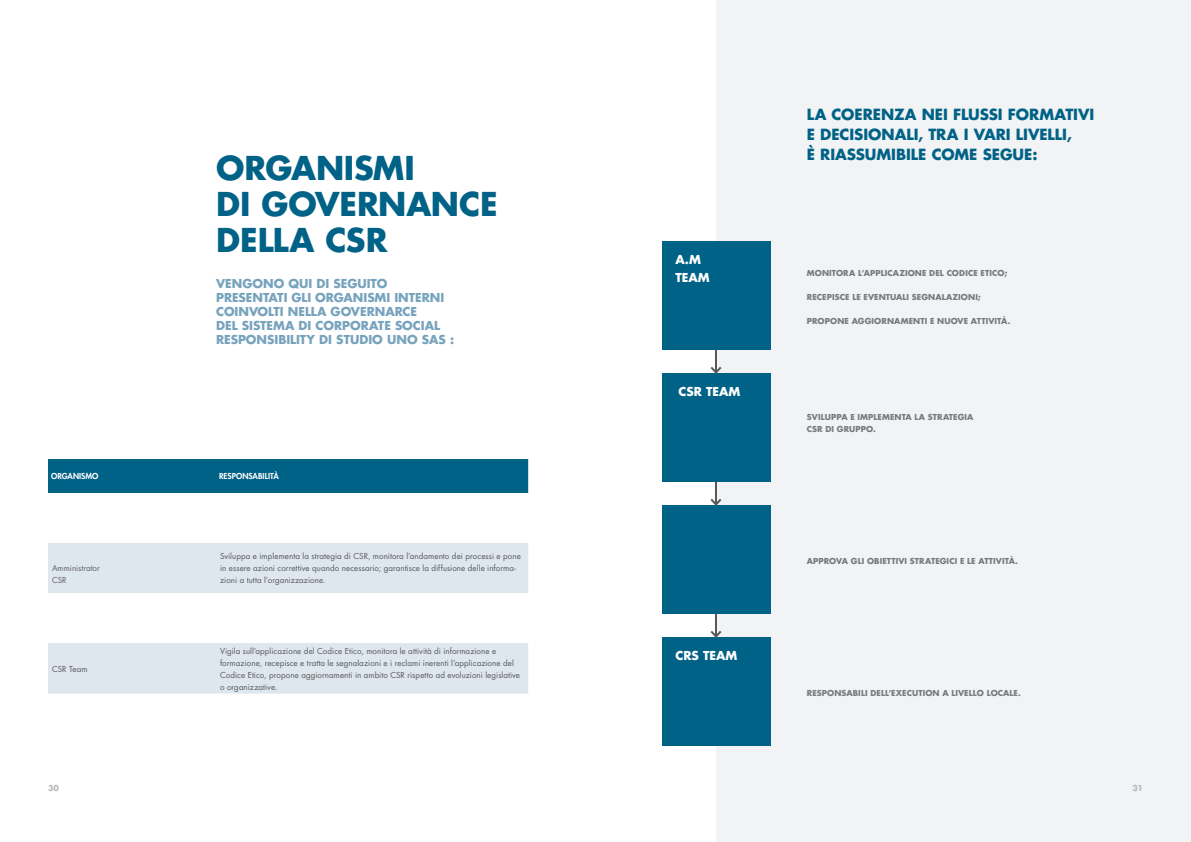
<style>
.page{position:relative;width:1191px;height:842px;background:#fff}
.page>*{position:absolute;margin:0;border:0;box-sizing:border-box;transform-origin:0 0}
.t1{font:700 32px/36px "Futura Std";color:#006286}
.t2{font:700 15px/20px "Futura Std";letter-spacing:-.005em;color:#006286}
.t3{font:700 12px/14px "Futura Std";color:#77a3bd}
.t4{font:700 12px/18px "Futura Std";color:#fff}
.t5{font:8px/12px "Futura Std";color:#57585a}
.t6{font:700 8px/12px "Futura Std";letter-spacing:.01em;color:#787a7d}
.t7{font:800 8px "Futura Std";letter-spacing:.005em;color:#fff}
.t8{font:700 8px "Futura Std";color:#b8b9bc}
.t9{font:8px "Futura Std";color:#606163}
</style>
<div class="page">
<div style="left:716px;top:0;width:475px;height:842px;background:#f2f3f4"></div>
<div style="left:48px;top:459px;width:480px;height:34px;background:#006286"></div>
<svg style="left:48px;top:543px;width:480px;height:151px;fill:#dfe7ee"></svg>
<div style="left:663px;top:242px;width:108px;height:108px;background:#006286"></div>
<div style="left:663px;top:374px;width:108px;height:108px;background:#006286"></div>
<div style="left:663px;top:506px;width:108px;height:108px;background:#006286"></div>
<div style="left:663px;top:638px;width:108px;height:108px;background:#006286"></div>
<hr style="left:715px;top:350px;width:2px;height:22px;background:#57585a">
<svg style="left:708px;top:367px;width:15px;height:7px"></svg>
<hr style="left:715px;top:482px;width:2px;height:22px;background:#57585a">
<svg style="left:708px;top:499px;width:15px;height:7px"></svg>
<hr style="left:715px;top:614px;width:2px;height:22px;background:#57585a">
<svg style="left:708px;top:631px;width:15px;height:7px"></svg>
<h1 class="t1" style="left:216px;top:150px;width:283px">ORGANISMI<br>DI GOVERNANCE<br>DELLA CSR</h1>
<h3 class="t3" style="left:216px;top:276px;width:240px">VENGONO QUI DI SEGUITO<br>PRESENTATI GLI ORGANISMI INTERNI<br>COINVOLTI NELLA GOVERNARCE<br>DEL SISTEMA DI CORPORATE SOCIAL<br>RESPONSIBILITY DI STUDIO UNO SAS :</h3>
<p class="t7" style="left:51px;top:471px;width:49px">ORGANISMO</p>
<p class="t7" style="left:219px;top:471px;width:61px">RESPONSABILITÀ</p>
<p class="t9" style="left:52px;top:563px;width:17px">CSR</p>
<p class="t5" style="left:52px;top:663px;width:6px">CSR</p>
<p class="t5" style="left:69px;top:663px;width:20px">Team</p>
<p class="t8" style="left:48px;top:782px;width:13px">30</p>
<p class="t5" style="left:220px;top:550px;width:302px">Sviluppa e implementa la strategia di CSR, monitora l’andamento dei processi e pone in essere azioni correttive quando necessario; garantisce la diffusione delle informa&shy;zioni a tutta l’organizzazione.</p>
<p class="t5" style="left:220px;top:645px;width:301px">Vigila sull’applicazione del codice etico, monitora le attività di informazione e formazione, recepisce e tratta le segnalazioni e i reclami inerenti l’applicazione del codice etico, propone aggiornamenti in ambito csr rispetto ad evoluzioni legislative o organizzative.</p>
<h3 class="t4" style="left:675px;top:250px;width:36px">A.M<br>TEAM</h3>
<h3 class="t4" style="left:678px;top:382px;width:63px">CSR TEAM</h3>
<h3 class="t4" style="left:675px;top:646px;width:63px">CRS TEAM</h3>
<h2 class="t2" style="left:807px;top:104px;width:289px">LA COERENZA NEI FLUSSI FORMATIVI<br>E DECISIONALI, TRA I VARI LIVELLI,<br>È RIASSUMIBILE COME SEGUE:</h2>
<p class="t6" style="left:807px;top:267px;width:202px">MONITORA L’APPLICAZIONE DEL CODICE ETICO;</p>
<p class="t6" style="left:807px;top:291px;width:175px">RECEPISCE LE EVENTUALI SEGNALAZIONI;</p>
<p class="t6" style="left:807px;top:315px;width:205px">PROPONE AGGIORNAMENTI E NUOVE ATTIVITÀ.</p>
<p class="t6" style="left:807px;top:411px;width:168px">SVILUPPA E IMPLEMENTA LA STRATEGIA<br>CSR DI GRUPPO.</p>
<p class="t6" style="left:807px;top:555px;width:212px">APPROVA GLI OBIETTIVI STRATEGICI E LE ATTIVITÀ.</p>
<p class="t6" style="left:807px;top:687px;width:215px">RESPONSABILI DELL’EXECUTION A LIVELLO LOCALE.</p>
<p class="t8" style="left:1132px;top:782px;width:12px">31</p>
</div>
